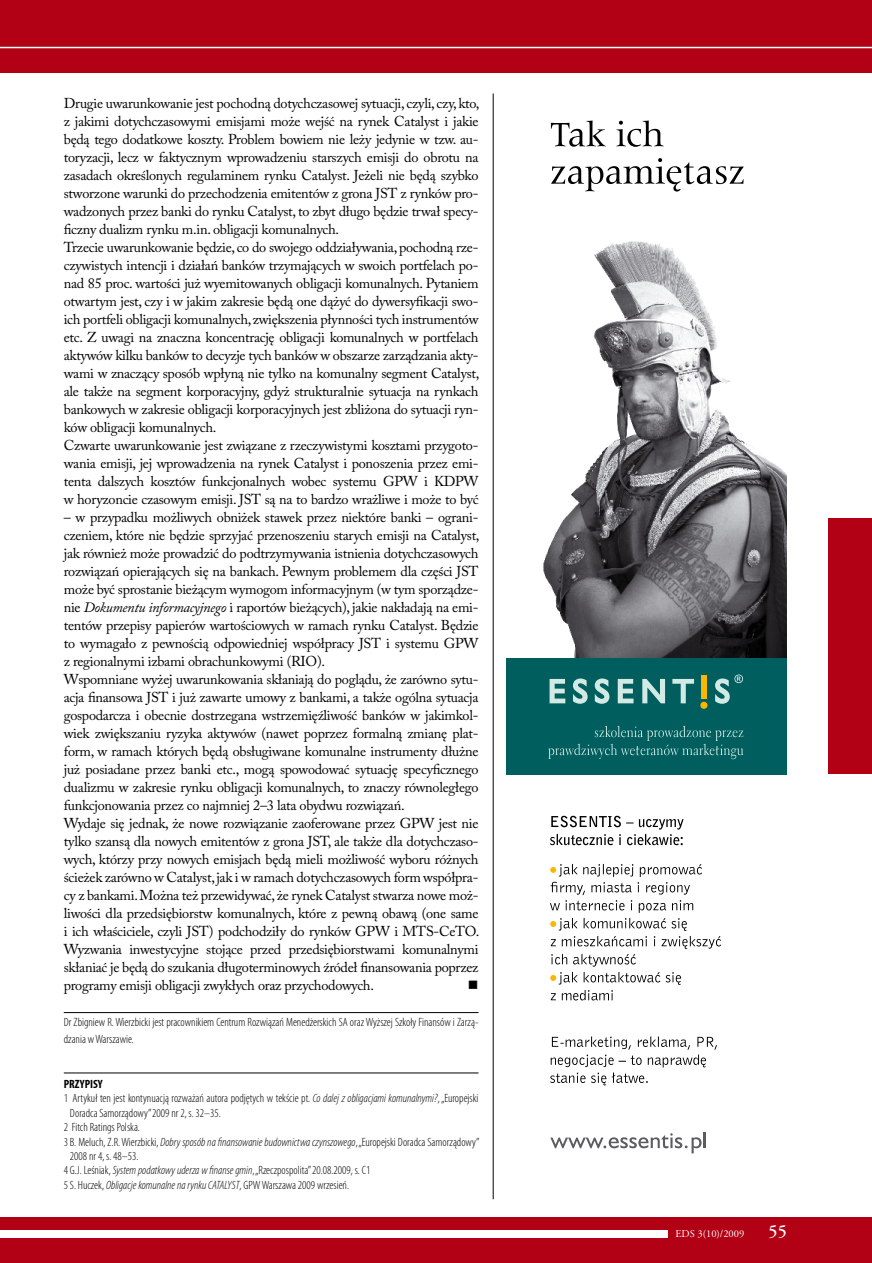
<style>
.page{position:relative;width:872px;height:1263px;background:#fff}
.page>*{position:absolute;margin:0;border:0;box-sizing:border-box;transform-origin:0 0}
.t1{font:600 18px "Adobe Garamond Pro";color:#fff}
.t2{font:14.25px/18px "Adobe Caslon Pro";letter-spacing:-.02em;color:#000}
.t3{font:14.25px "Wingdings";color:#000}
.t4{font:300 condensed 12px/17.4px "Myriad Pro";color:#000}
.t5{font:700 condensed 12px "Myriad Pro";color:#000}
.t6{font:10.5px "Adobe Garamond Pro";color:#fff}
.s1{font-style:italic}
</style>
<div class="page">
<div style="left:0;top:1217px;width:872px;height:46px;background:#b20014"></div>
<div style="left:0;top:0;width:872px;height:73px;background:#b20014"></div>
<div style="left:0;top:1230px;width:668px;height:7px;background:#fff"></div>
<hr style="left:0;top:47px;width:872px;height:1px;background:#fff">
<div style="left:828px;top:518px;width:44px;height:255px;background:#b20014"></div>
<hr style="left:64px;top:1012px;width:414px;height:1px;background:#000">
<hr style="left:64px;top:1073px;width:414px;height:1px;background:#000">
<img style="left:543px;top:145px;width:244px;height:513px">
<div style="left:506px;top:658px;width:281px;height:117px;background:#005e5f"></div>
<svg style="left:548px;top:726px;width:195px;height:33px"></svg>
<svg style="left:618px;top:679px;width:15px;height:24px"></svg>
<svg style="left:595px;top:678px;width:14px;height:26px"></svg>
<svg style="left:549px;top:679px;width:16px;height:24px"></svg>
<svg style="left:573px;top:678px;width:14px;height:26px"></svg>
<svg style="left:642px;top:679px;width:23px;height:24px"></svg>
<div style="left:701px;top:675px;width:5px;height:23px;background:#f9b700"></div>
<svg style="left:672px;top:679px;width:22px;height:24px"></svg>
<div style="left:700px;top:702px;width:7px;height:7px;background:#f9b700;border-radius:50%"></div>
<svg style="left:715px;top:675px;width:28px;height:29px"></svg>
<svg style="left:550px;top:1132px;width:156px;height:21px"></svg>
<svg style="left:551px;top:120px;width:55px;height:27px"></svg>
<svg style="left:616px;top:120px;width:47px;height:27px"></svg>
<svg style="left:551px;top:158px;width:192px;height:34px"></svg>
<svg style="left:550px;top:1036px;width:167px;height:49px"></svg>
<svg style="left:550px;top:816px;width:133px;height:29px"></svg>
<svg style="left:550px;top:864px;width:171px;height:136px"></svg>
<hr style="left:493px;top:94px;width:1px;height:1105px;background:#000">
<p class="t2" style="left:64px;top:94px;width:417px">Drugie uwarunkowanie jest pochodną dotychczasowej sytuacji, czyli, czy, kto, z jakimi dotychczasowymi emisjami może wejść na rynek Catalyst i jakie będą tego dodatkowe koszty. Problem bowiem nie leży jedynie w tzw. au&shy;toryzacji, lecz w faktycznym wprowadzeniu starszych emisji do obrotu na zasadach określonych regulaminem rynku Catalyst. Jeżeli nie będą szybko stworzone warunki do przechodzenia emitentów z grona JST z rynków pro&shy;wadzonych przez banki do rynku Catalyst, to zbyt długo będzie trwał specy&shy;ficzny dualizm rynku m.in. obligacji komunalnych.<br>Trzecie uwarunkowanie będzie, co do swojego oddziaływania, pochodną rze&shy;czywistych intencji i działań banków trzymających w swoich portfelach po&shy;nad 85 proc. wartości już wyemitowanych obligacji komunalnych. Pytaniem otwartym jest, czy i w jakim zakresie będą one dążyć do dywersyfikacji swo&shy;ich portfeli obligacji komunalnych, zwiększenia płynności tych instrumentów etc. Z uwagi na znaczna koncentrację obligacji komunalnych w portfelach aktywów kilku banków to decyzje tych banków w obszarze zarządzania akty&shy;wami w znaczący sposób wpłyną nie tylko na komunalny segment Catalyst, ale także na segment korporacyjny, gdyż strukturalnie sytuacja na rynkach bankowych w zakresie obligacji korporacyjnych jest zbliżona do sytuacji ryn&shy;ków obligacji komunalnych.<br>Czwarte uwarunkowanie jest związane z rzeczywistymi kosztami przygoto&shy;wania emisji, jej wprowadzenia na rynek Catalyst i ponoszenia przez emi&shy;tenta dalszych kosztów funkcjonalnych wobec systemu GPW i KDPW w horyzoncie czasowym emisji. JST są na to bardzo wrażliwe i może to być</p>
<p class="t2" style="left:64px;top:508px;width:417px">– w przypadku możliwych obniżek stawek przez niektóre banki – ograni&shy;czeniem, które nie będzie sprzyjać przenoszeniu starych emisji na Catalyst, jak również może prowadzić do podtrzymywania istnienia dotychczasowych rozwiązań opierających się na bankach. Pewnym problemem dla części JST może być sprostanie bieżącym wymogom informacyjnym (w tym sporządze&shy;nie <span class="s1">Dokumentu informacyjnego</span> i raportów bieżących), jakie nakładają na emi&shy;tentów przepisy papierów wartościowych w ramach rynku Catalyst. Będzie to wymagało z pewnością odpowiedniej współpracy JST i systemu GPW z regionalnymi izbami obrachunkowymi (RIO).<br>Wspomniane wyżej uwarunkowania skłaniają do poglądu, że zarówno sytu&shy;acja finansowa JST i już zawarte umowy z bankami, a także ogólna sytuacja gospodarcza i obecnie dostrzegana wstrzemięźliwość banków w jakimkol&shy;wiek zwiększaniu ryzyka aktywów (nawet poprzez formalną zmianę plat&shy;form, w ramach których będą obsługiwane komunalne instrumenty dłużne już posiadane przez banki etc., mogą spowodować sytuację specyficznego dualizmu w zakresie rynku obligacji komunalnych, to znaczy równoległego funkcjonowania przez co najmniej 2–3 lata obydwu rozwiązań.<br>Wydaje się jednak, że nowe rozwiązanie zaoferowane przez GPW jest nie tylko szansą dla nowych emitentów z grona JST, ale także dla dotychczaso&shy;wych, którzy przy nowych emisjach będą mieli możliwość wyboru różnych ścieżek zarówno w Catalyst, jak i w ramach dotychczasowych form współpra&shy;cy z bankami. Można też przewidywać, że rynek Catalyst stwarza nowe moż&shy;liwości dla przedsiębiorstw komunalnych, które z pewną obawą (one same i ich właściciele, czyli JST) podchodziły do rynków GPW i MTS-CeTO.<br>Wyzwania inwestycyjne stojące przed przedsiębiorstwami komunalnymi skłaniać je będą do szukania długoterminowych źródeł finansowania poprzez programy emisji obligacji zwykłych oraz przychodowych.</p>
<p class="t3" style="left:468px;top:977px;width:12px">■</p>
<p class="t4" style="left:64px;top:1013px;width:416px">Dr Zbigniew R. Wierzbicki jest pracownikiem Centrum Rozwiązań Menedżerskich SA oraz Wyższej Szkoły Finansów i Zarzą&shy;dzania w Warszawie.</p>
<p class="t5" style="left:64px;top:1076px;width:40px">PRZYPISY</p>
<p class="t4" style="left:64px;top:1090px;width:416px">1 Artykuł ten jest kontynuacją rozważań autora podjętych w tekście pt. <span class="s1">Co dalej z obligacjami komunalnymi?</span>, „Europejski</p>
<p class="t4" style="left:70px;top:1104px;width:152px">Doradca Samorządowy” 2009 nr 2, s. 32–35.</p>
<p class="t4" style="left:64px;top:1118px;width:78px">2 Fitch Ratings Polska.</p>
<p class="t4" style="left:64px;top:1133px;width:417px">3 B. Meluch, Z.R. Wierzbicki, <span class="s1">Dobry sposób na finansowanie budownictwa czynszowego</span>, „Europejski Doradca Samorządowy”</p>
<p class="t4" style="left:70px;top:1147px;width:70px">2008 nr 4, s. 48–53.</p>
<p class="t4" style="left:64px;top:1162px;width:308px">4 G.J. Leśniak, <span class="s1">System podatkowy uderza w finanse gmin</span>, „Rzeczpospolita” 20.08.2009, s. C1</p>
<p class="t4" style="left:64px;top:1176px;width:287px">5 S. Huczek, <span class="s1">Obligacje komunalne na rynku CATALYST</span>, GPW Warszawa 2009 wrzesień.</p>
<p class="t6" style="left:675px;top:1228px;width:70px">EDS 3(10)/2009</p>
<p class="t1" style="left:768px;top:1221px;width:20px">55</p>
</div>
